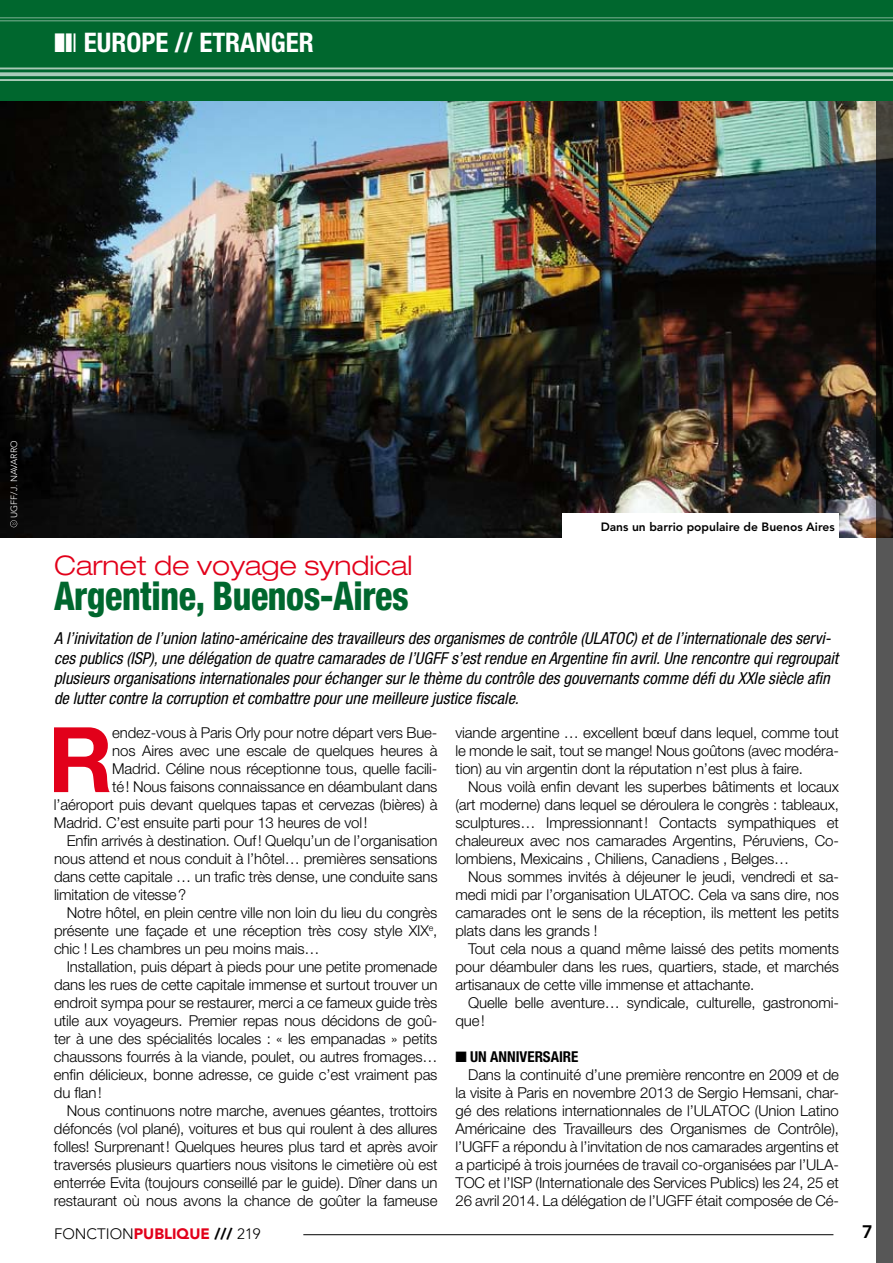
<style>
.page{position:relative;width:893px;height:1263px;background:#fff}
.page>*{position:absolute;margin:0;border:0;box-sizing:border-box;transform-origin:0 0}
.t1{font:700 90.6px "Helvetica Neue LT Std";color:#e2001a}
.t2{font:800 condensed 39.6px "Helvetica Neue LT Std";letter-spacing:-.01em;color:#00672e;scale:.91 1}
.t3{font:300 expanded 27px "Helvetica Neue LT Std";color:#e2001a}
.t4{font:700 condensed 27px "Helvetica Neue LT Std";color:#fff}
.t5{font:800 18px "Avenir LT Std";color:#000}
.t6{font:italic condensed 16.5px/19.8px "Helvetica Neue LT Std";color:#000}
.t7{font:300 15px/18px "Helvetica Neue LT Std";letter-spacing:-.01em;color:#000;text-align:justify}
.t8{font:300 15px "Avenir LT Std";color:#000}
.t9{font:700 condensed 15px "Helvetica Neue LT Std";color:#000}
.t10{font:800 12px "Avenir LT Std";color:#000}
.t11{font:300 9px "Avenir LT Std";color:#fff}
.s1{font-weight:900;color:#e2001a}
.s2{font-weight:900}
</style>
<div class="page">
<img style="left:0;top:101px;width:876px;height:436px">
<svg style="left:876px;top:101px;width:17px;height:1162px;background:#3e3f3e"></svg>
<hr style="left:303px;top:1234px;width:530px;height:1px;background:#000">
<div style="left:0;top:0;width:893px;height:101px;background:#00672e"></div>
<div style="left:563px;top:513px;width:276px;height:37px;background:#fff"></div>
<svg style="left:10px;top:520px;width:7px;height:7px"></svg>
<hr style="left:0;top:68px;width:893px;height:1px;background:#fff">
<svg style="left:0;top:72px;width:893px;height:4px;background:#99c2ab"></svg>
<hr style="left:0;top:79px;width:893px;height:2px;background:#fff">
<hr style="left:0;top:17px;width:893px;height:2px;background:#fff">
<hr style="left:0;top:20px;width:893px;height:2px;background:#fff">
<h3 class="t4" style="left:84px;top:26px;width:231px">EUROPE // ETRANGER</h3>
<p class="t11" style="left:9px;top:518px;width:79px;rotate:-90deg">UGFF/J. NAVARRO</p>
<p class="t10" style="left:601px;top:519px;width:235px">Dans un barrio populaire de Buenos Aires</p>
<h3 class="t3" style="left:54px;top:549px;width:360px">Carnet de voyage syndical</h3>
<h2 class="t2" style="left:54px;top:571px;width:391px">Argentine, Buenos-Aires</h2>
<p class="t6" style="left:54px;top:629px;width:786px">A l’inivitation de l’union latino-américaine des travailleurs des organismes de contrôle (ULATOC) et de l’internationale des servi&shy;ces publics (ISP), une délégation de quatre camarades de l’UGFF s’est rendue en Argentine fin avril. Une rencontre qui regroupait plusieurs organisations internationales pour échanger sur le thème du contrôle des gouvernants comme défi du XXIe siècle afin de lutter contre la corruption et combattre pour une meilleure justice fiscale.</p>
<h1 class="t1" style="left:48px;top:704px;width:57px">R</h1>
<p class="t7" style="left:112px;top:723px;width:327px">endez-vous à Paris Orly pour notre départ vers Bue-</p>
<p class="t7" style="left:112px;top:741px;width:327px">nos Aires avec une escale de quelques heures à</p>
<p class="t7" style="left:112px;top:759px;width:327px">Madrid. Céline nous réceptionne tous, quelle facili-</p>
<p class="t7" style="left:112px;top:777px;width:327px">té! Nous faisons connaissance en déambulant dans</p>
<p class="t7" style="left:54px;top:795px;width:385px">l’aéroport puis devant quelques tapas et cervezas (bières) à</p>
<p class="t7" style="left:54px;top:813px;width:315px">Madrid. C’est ensuite parti pour 13 heures de vol!</p>
<p class="t7" style="left:67px;top:831px;width:372px">Enfin arrivés à destination. Ouf! Quelqu’un de l’organisation</p>
<p class="t7" style="left:54px;top:849px;width:385px">nous attend et nous conduit à l’hôtel… premières sensations</p>
<p class="t7" style="left:54px;top:867px;width:385px">dans cette capitale … un trafic très dense, une conduite sans</p>
<p class="t7" style="left:54px;top:885px;width:134px">limitation de vitesse?</p>
<p class="t7" style="left:67px;top:903px;width:372px">Notre hôtel, en plein centre ville non loin du lieu du congrès</p>
<p class="t7" style="left:54px;top:921px;width:385px">présente une façade et une réception très cosy style XIX<sup>e</sup>,</p>
<p class="t7" style="left:54px;top:939px;width:267px">chic ! Les chambres un peu moins mais…</p>
<p class="t7" style="left:67px;top:957px;width:372px">Installation, puis départ à pieds pour une petite promenade</p>
<p class="t7" style="left:54px;top:975px;width:385px">dans les rues de cette capitale immense et surtout trouver un</p>
<p class="t7" style="left:54px;top:993px;width:385px">endroit sympa pour se restaurer, merci a ce fameux guide très</p>
<p class="t7" style="left:54px;top:1011px;width:385px">utile aux voyageurs. Premier repas nous décidons de goû-</p>
<p class="t7" style="left:54px;top:1029px;width:385px">ter à une des spécialités locales : « les empanadas » petits</p>
<p class="t7" style="left:54px;top:1047px;width:385px">chaussons fourrés à la viande, poulet, ou autres fromages…</p>
<p class="t7" style="left:54px;top:1065px;width:385px">enfin délicieux, bonne adresse, ce guide c’est vraiment pas</p>
<p class="t7" style="left:54px;top:1083px;width:49px">du flan!</p>
<p class="t7" style="left:67px;top:1101px;width:372px">Nous continuons notre marche, avenues géantes, trottoirs</p>
<p class="t7" style="left:54px;top:1119px;width:385px">défoncés (vol plané), voitures et bus qui roulent à des allures</p>
<p class="t7" style="left:54px;top:1137px;width:385px">folles! Surprenant! Quelques heures plus tard et après avoir</p>
<p class="t7" style="left:54px;top:1155px;width:385px">traversés plusieurs quartiers nous visitons le cimetière où est</p>
<p class="t7" style="left:54px;top:1173px;width:385px">enterrée Evita (toujours conseillé par le guide). Dîner dans un</p>
<p class="t7" style="left:54px;top:1191px;width:385px">restaurant où nous avons la chance de goûter la fameuse</p>
<p class="t7" style="left:455px;top:723px;width:385px">viande argentine … excellent bœuf dans lequel, comme tout le monde le sait, tout se mange! Nous goûtons (avec modéra&shy;tion) au vin argentin dont la réputation n’est plus à faire.</p>
<p class="t7" style="left:455px;top:777px;width:385px;text-indent:13px">Nous voilà enfin devant les superbes bâtiments et locaux (art moderne) dans lequel se déroulera le congrès : tableaux, sculptures… Impressionnant! Contacts sympathiques et chaleureux avec nos camarades Argentins, Péruviens, Co&shy;lombiens, Mexicains , Chiliens, Canadiens , Belges…</p>
<p class="t7" style="left:455px;top:867px;width:385px;text-indent:13px">Nous sommes invités à déjeuner le jeudi, vendredi et sa&shy;medi midi par l’organisation ULATOC. Cela va sans dire, nos camarades ont le sens de la réception, ils mettent les petits plats dans les grands !</p>
<p class="t7" style="left:455px;top:939px;width:385px;text-indent:13px">Tout cela nous a quand même laissé des petits moments pour déambuler dans les rues, quartiers, stade, et marchés artisanaux de cette ville immense et attachante.</p>
<p class="t7" style="left:455px;top:993px;width:385px;text-indent:13px">Quelle belle aventure… syndicale, culturelle, gastronomi&shy;que!</p>
<p class="t9" style="left:455px;top:1048px;width:43px">■UN ANNI</p>
<p class="t9" style="left:520px;top:1048px;width:16px">VERSAIRE</p>
<p class="t7" style="left:455px;top:1065px;width:385px;text-indent:13px">Dans la continuité d’une première rencontre en 2009 et de la visite à Paris en novembre 2013 de Sergio Hemsani, char&shy;gé des relations internationnales de l’ULATOC (Union Latino Américaine des Travailleurs des Organismes de Contrôle), l’UGFF a répondu à l’invitation de nos camarades argentins et a participé à trois journées de travail co-organisées par l’ULA-TOC et l’ISP (Internationale des Services Publics) les 24, 25 et 26 avril 2014. La délégation de l’UGFF était composée de Cé-</p>
<p class="t8" style="left:54px;top:1225px;width:208px">FONCTION<span class="s1">PUBLIQUE</span> <span class="s2">///</span> 219</p>
<p class="t5" style="left:862px;top:1221px;width:12px">7</p>
</div>
